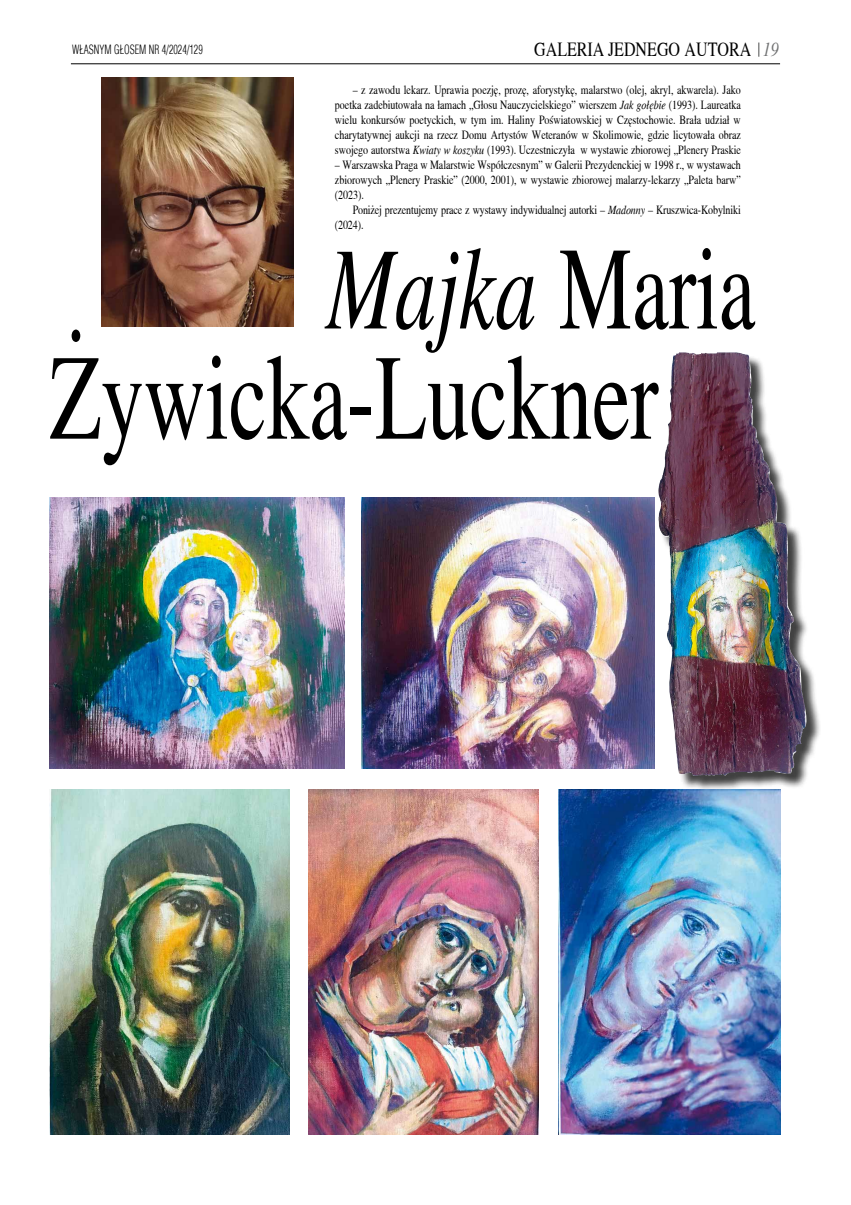
<style>
.page{position:relative;width:851px;height:1205px;background:#fff}
.page>*{position:absolute;margin:0;border:0;box-sizing:border-box;transform-origin:0 0}
.t1{font:121.5px "Toronto";color:#000;scale:.7 1}
.t2{font:italic 117.5px "Toronto";color:#000;scale:.7 1}
.t3{font:20px "Toronto";color:#000;scale:.8 1}
.t4{font:12.5px/15px "Toronto";color:#000;text-align:justify;scale:.8 1}
.t5{font:300 12.5px "Switzerland Cond";color:#000;scale:.8 1}
.s1{font-style:italic;color:#707172}
.s2{font-style:italic}
.s3{font-style:normal}
</style>
<div class="page">
<svg style="left:758px;top:43px;width:1px;height:14px"></svg>
<hr style="left:71px;top:64px;width:709px;height:1px;background:#000">
<img style="left:50px;top:498px;width:294px;height:270px">
<div style="left:660px;top:354px;width:161px;height:435px;background:#000;opacity:.75"></div>
<img style="left:658px;top:354px;width:152px;height:422px">
<img style="left:50px;top:789px;width:240px;height:345px">
<img style="left:558px;top:789px;width:222px;height:345px">
<img style="left:308px;top:789px;width:231px;height:345px">
<img style="left:361px;top:498px;width:293px;height:270px">
<img style="left:101px;top:77px;width:192px;height:167px">
<svg style="left:101px;top:244px;width:656px;height:225px"></svg>
<p class="t5" style="left:72px;top:42px;width:165px">W£ASNYM G£OSEM NR 4/2024/129</p>
<h3 class="t3" style="left:534px;top:38px;width:307px">GALERIA JEDNEGO AUTORA <span class="s1">19</span></h3>
<p class="t4" style="left:335px;top:82px;width:509px;text-indent:18px">– z zawodu lekarz. Uprawia poezję, prozę, aforystykę, malarstwo (olej, akryl, akwarela). Jako poetka zadebiutowała na łamach „Głosu Nauczycielskiego” wierszem <span class="s2">Jak gołębie</span> (1993). Laureatka wielu konkursów poetyckich, w tym im. Haliny Poświatowskiej w Częstochowie. Brała udział w charytatywnej aukcji na rzecz Domu Artystów Weteranów w Skolimowie, gdzie licytowała obraz swojego autorstwa <span class="s2">Kwiaty w koszyku</span> (1993). Uczestniczyła w wystawie zbiorowej „Plenery Praskie</p>
<p class="t4" style="left:335px;top:157px;width:509px">– Warszawska Praga w Malarstwie Współczesnym” w Galerii Prezydenckiej w 1998 r., w wystawach zbiorowych „Plenery Praskie” (2000, 2001), w wystawie zbiorowej malarzy-lekarzy „Paleta barw” (2023).</p>
<p class="t4" style="left:335px;top:202px;width:509px;text-indent:18px">Poniżej prezentujemy prace z wystawy indywidualnej autorki – <span class="s2">Madonny</span> – Kruszwica-Kobylniki (2024).</p>
<h2 class="t2" style="left:326px;top:225px;width:614px">Majka <span class="s3">Maria</span></h2>
<h1 class="t1" style="left:49px;top:329px;width:871px">Żywicka-Luckner</h1>
</div>
